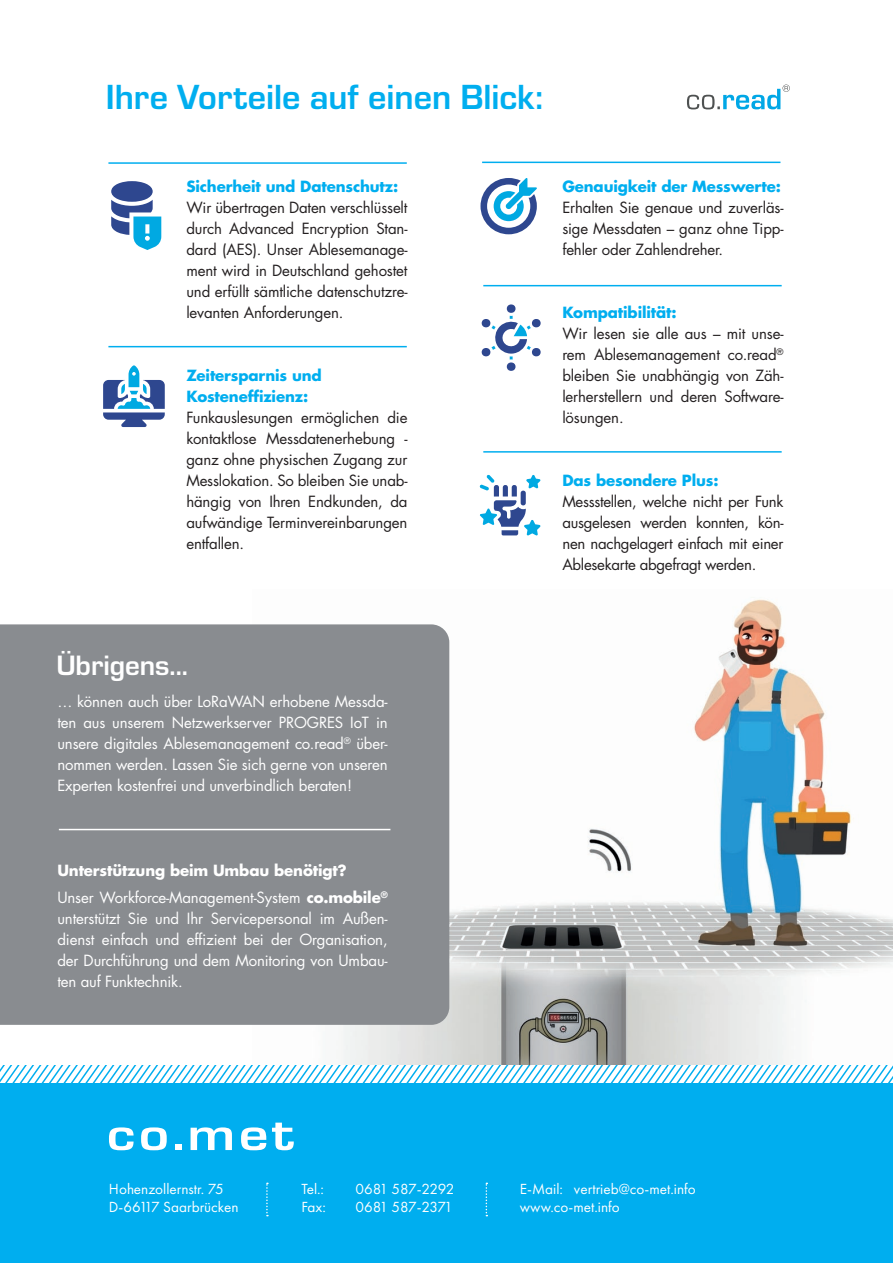
<style>
.page{position:relative;width:893px;height:1263px;background:#fff}
.page>*{position:absolute;margin:0;border:0;box-sizing:border-box;transform-origin:0 0}
.t1{font:700 36.3px "Eurostile";color:#00aeef}
.t2{font:700 29.1px "Eurostile";color:#fff}
.t3{font:15.15px/18.3px "Futura PT";color:#fff}
.t4{font:15.15px "Futura PT";letter-spacing:-.035em;color:#fff}
.t5{font:15.15px "Futura PT";letter-spacing:-.045em;color:#fff}
.t6{font:15px/21px "Futura LT Pro";letter-spacing:-.01em;color:#231f20;text-align:justify}
.t7{font:15px/21px "Futura LT Pro";letter-spacing:-.01em;color:#fff;text-align:justify}
.t8{font:700 15px/21px "Futura LT Pro";letter-spacing:-.01em;color:#00aeef}
.t9{font:700 15px/27px "Futura LT Pro";letter-spacing:-.01em;color:#fff}
.s1{font-weight:400}
</style>
<div class="page">
<img style="left:343px;top:599px;width:550px;height:466px">
<div style="left:0;top:624px;width:449px;height:401px;background:#898c90"></div>
<div style="left:0;top:1082px;width:893px;height:181px;background:#00aeef"></div>
<svg style="left:0;top:1065px;width:893px;height:17px"></svg>
<svg style="left:109px;top:1127px;width:25px;height:23px"></svg>
<svg style="left:141px;top:1127px;width:26px;height:23px"></svg>
<div style="left:175px;top:1144px;width:7px;height:6px;background:#fff"></div>
<svg style="left:191px;top:1127px;width:41px;height:23px"></svg>
<svg style="left:241px;top:1127px;width:25px;height:23px"></svg>
<svg style="left:272px;top:1122px;width:22px;height:28px"></svg>
<svg style="left:266px;top:1182px;width:2px;height:34px"></svg>
<svg style="left:486px;top:1182px;width:2px;height:34px"></svg>
<svg style="left:111px;top:181px;width:50px;height:69px"></svg>
<svg style="left:480px;top:475px;width:60px;height:61px"></svg>
<svg style="left:480px;top:178px;width:57px;height:56px"></svg>
<svg style="left:103px;top:365px;width:62px;height:62px"></svg>
<svg style="left:482px;top:304px;width:59px;height:67px"></svg>
<hr style="left:108px;top:162px;width:299px;height:2px;background:#00aeef">
<hr style="left:483px;top:285px;width:299px;height:1px;background:#00aeef">
<hr style="left:483px;top:451px;width:299px;height:2px;background:#00aeef">
<hr style="left:108px;top:346px;width:299px;height:1px;background:#00aeef">
<hr style="left:482px;top:162px;width:298px;height:1px;background:#00aeef">
<svg style="left:687px;top:84px;width:101px;height:26px"></svg>
<hr style="left:59px;top:829px;width:331px;height:1px;background:#fff">
<h1 class="t1" style="left:106px;top:71px;width:439px">Ihre Vorteile auf einen Blick:</h1>
<p class="t8" style="left:186px;top:176px;width:213px">Sicherheit und Datenschutz:</p>
<p class="t6" style="left:186px;top:197px;width:223px">Wir übertragen Daten verschlüsselt durch Advanced Encryption Stan&shy;dard (AES). Unser Ablesemanage&shy;ment wird in Deutschland gehostet und erfüllt sämtliche datenschutzre&shy;levanten Anforderungen.</p>
<p class="t8" style="left:186px;top:365px;width:137px">Zeitersparnis und<br>Kosteneffizienz:</p>
<p class="t6" style="left:186px;top:407px;width:223px">Funkauslesungen ermöglichen die kontaktlose Messdatenerhebung - ganz ohne physischen Zugang zur Messlokation. So bleiben Sie unab&shy;hängig von Ihren Endkunden, da aufwändige Terminvereinbarungen entfallen.</p>
<p class="t8" style="left:562px;top:176px;width:220px">Genauigkeit der Messwerte:</p>
<p class="t6" style="left:562px;top:197px;width:223px">Erhalten Sie genaue und zuverläs&shy;sige Messdaten – ganz ohne Tipp&shy;fehler oder Zahlendreher.</p>
<p class="t8" style="left:562px;top:302px;width:116px">Kompatibilität:</p>
<p class="t6" style="left:562px;top:323px;width:223px">Wir lesen sie alle aus – mit unse&shy;rem Ablesemanagement co.read<sup>® </sup>bleiben Sie unabhängig von Zäh&shy;lerherstellern und deren Software&shy;lösungen.</p>
<p class="t8" style="left:562px;top:470px;width:158px">Das besondere Plus:</p>
<p class="t6" style="left:562px;top:491px;width:223px">Messstellen, welche nicht per Funk ausgelesen werden konnten, kön&shy;nen nachgelagert einfach mit einer Ablesekarte abgefragt werden.</p>
<h2 class="t2" style="left:56px;top:644px;width:133px">Übrigens...</h2>
<p class="t7" style="left:57px;top:691px;width:332px">… können auch über LoRaWAN erhobene Messda&shy;ten aus unserem Netzwerkserver PROGRES IoT in unsere digitales Ablesemanagement co.read<sup>®</sup> über&shy;nommen werden. Lassen Sie sich gerne von unseren Experten kostenfrei und unverbindlich beraten!</p>
<p class="t9" style="left:57px;top:856px;width:332px">Unterstützung beim Umbau benötigt?<br><span class="s1">Unser Workforce-Management-System</span> co.mobile<sup>®</sup></p>
<p class="t7" style="left:57px;top:907px;width:332px">unterstützt Sie und Ihr Servicepersonal im Außen&shy;dienst einfach und effizient bei der Organisation, der Durchführung und dem Monitoring von Umbau&shy;ten auf Funktechnik.</p>
<p class="t3" style="left:109px;top:1179px;width:131px">Hohenzollernstr. 75<br>D-66117 Saarbrücken</p>
<p class="t3" style="left:301px;top:1179px;width:24px">Tel.:</p>
<p class="t4" style="left:355px;top:1179px;width:100px">0681 587-2292</p>
<p class="t3" style="left:301px;top:1197px;width:26px">Fax:</p>
<p class="t5" style="left:355px;top:1198px;width:99px">0681 587-2371</p>
<p class="t3" style="left:520px;top:1179px;width:177px">E-Mail: vertrieb@co-met.info www.co-met.info</p>
</div>
